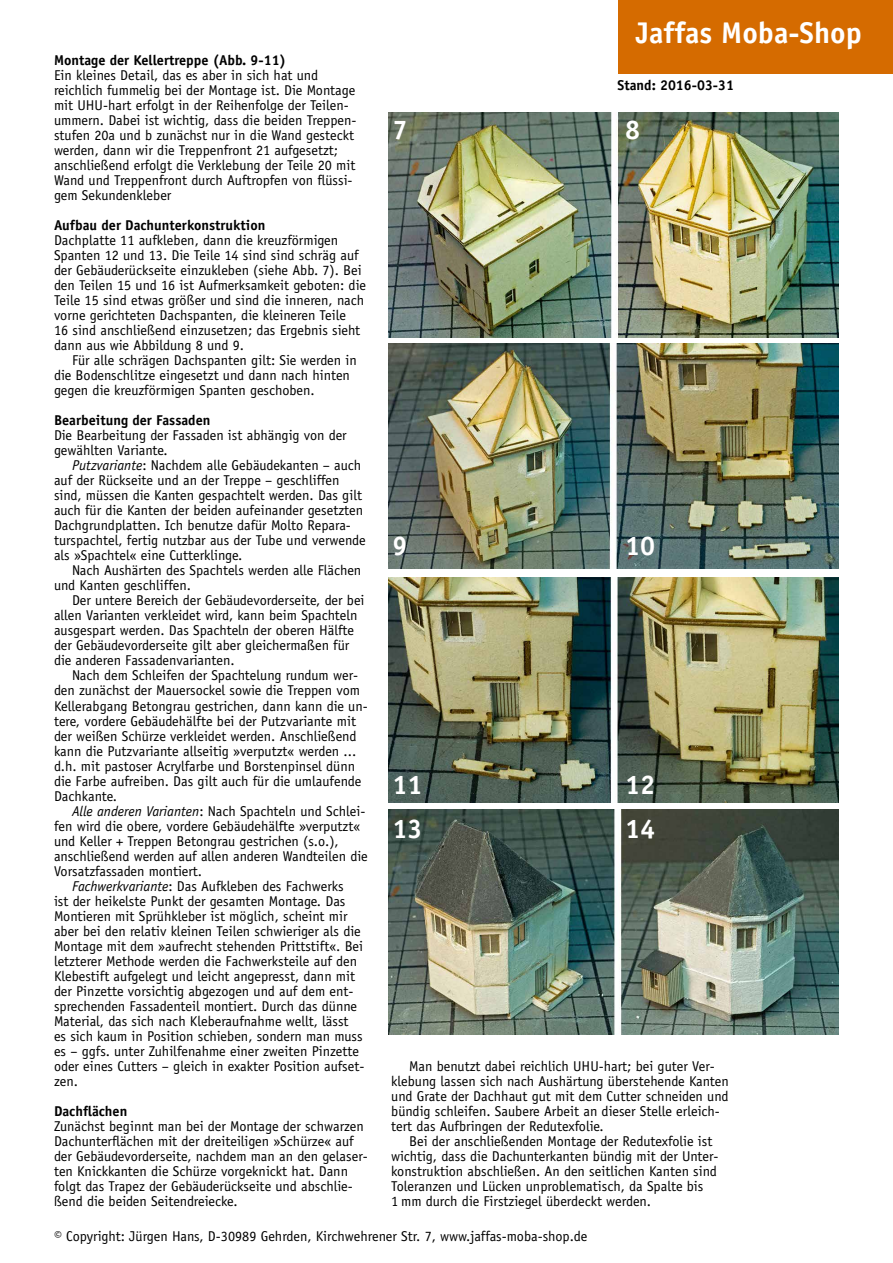
<style>
.page{position:relative;width:893px;height:1263px;background:#fff}
.page>*{position:absolute;margin:0;border:0;box-sizing:border-box;transform-origin:0 0}
.t1{font:700 30px "Officina Sans";color:#fff}
.t2{font:700 27px/43.7px "Officina Sans";color:#fff}
.t3{font:14.25px/15px "Officina Sans";color:#000}
.t4{font:700 14.25px "Officina Sans";color:#000}
.s1{font-style:italic}
</style>
<div class="page">
<img style="left:389px;top:113px;width:450px;height:225px">
<img style="left:389px;top:344px;width:450px;height:225px">
<img style="left:389px;top:577px;width:450px;height:225px">
<img style="left:389px;top:809px;width:450px;height:225px">
<div style="left:618px;top:0;width:275px;height:74px;background:#d56b00"></div>
<p class="t4" style="left:54px;top:51px;width:233px">Montage der Kellertreppe (Abb. 9-11)</p>
<p class="t3" style="left:54px;top:68px;width:304px">Ein kleines Detail, das es aber in sich hat und reichlich fummelig bei der Montage ist. Die Montage mit UHU-hart erfolgt in der Reihenfolge der Teilen&shy;ummern. Dabei ist wichtig, dass die beiden Treppen&shy;stufen 20a und b zunächst nur in die Wand gesteckt werden, dann wir die Treppenfront 21 aufgesetzt; anschließend erfolgt die Verklebung der Teile 20 mit Wand und Treppenfront durch Auftropfen von flüssi&shy;gem Sekundenkleber</p>
<p class="t4" style="left:54px;top:217px;width:213px">Aufbau der Dachunterkonstruktion</p>
<p class="t3" style="left:54px;top:233px;width:313px">Dachplatte 11 aufkleben, dann die kreuzförmigen Spanten 12 und 13. Die Teile 14 sind sind schräg auf der Gebäuderückseite einzukleben (siehe Abb. 7). Bei den Teilen 15 und 16 ist Aufmerksamkeit geboten: die Teile 15 sind etwas größer und sind die inneren, nach vorne gerichteten Dachspanten, die kleineren Teile<br>16 sind anschließend einzusetzen; das Ergebnis sieht dann aus wie Abbildung 8 und 9.</p>
<p class="t3" style="left:54px;top:353px;width:304px;text-indent:18px">Für alle schrägen Dachspanten gilt: Sie werden in die Bodenschlitze eingesetzt und dann nach hinten gegen die kreuzförmigen Spanten geschoben.</p>
<p class="t4" style="left:54px;top:412px;width:158px">Bearbeitung der Fassaden</p>
<p class="t3" style="left:54px;top:428px;width:294px">Die Bearbeitung der Fassaden ist abhängig von der gewählten Variante.</p>
<p class="t3" style="left:54px;top:458px;width:313px;text-indent:18px"><span class="s1">Putzvariante</span>: Nachdem alle Gebäudekanten – auch auf der Rückseite und an der Treppe – geschliffen sind, müssen die Kanten gespachtelt werden. Das gilt auch für die Kanten der beiden aufeinander gesetzten Dachgrundplatten. Ich benutze dafür Molto Repara&shy;turspachtel, fertig nutzbar aus der Tube und verwende als »Spachtel« eine Cutterklinge.</p>
<p class="t3" style="left:54px;top:563px;width:309px;text-indent:18px">Nach Aushärten des Spachtels werden alle Flächen und Kanten geschliffen.</p>
<p class="t3" style="left:54px;top:593px;width:312px;text-indent:18px">Der untere Bereich der Gebäudevorderseite, der bei allen Varianten verkleidet wird, kann beim Spachteln ausgespart werden. Das Spachteln der oberen Hälfte der Gebäudevorderseite gilt aber gleichermaßen für die anderen Fassadenvarianten.</p>
<p class="t3" style="left:54px;top:668px;width:315px;text-indent:18px">Nach dem Schleifen der Spachtelung rundum wer&shy;den zunächst der Mauersockel sowie die Treppen vom Kellerabgang Betongrau gestrichen, dann kann die un&shy;tere, vordere Gebäudehälfte bei der Putzvariante mit der weißen Schürze verkleidet werden. Anschließend kann die Putzvariante allseitig »verputzt« werden ... d.h. mit pastoser Acrylfarbe und Borstenpinsel dünn die Farbe aufreiben. Das gilt auch für die umlaufende Dachkante.</p>
<p class="t3" style="left:72px;top:803px;width:295px"><span class="s1">Alle anderen Varianten</span>: Nach Spachteln und Schlei-</p>
<p class="t3" style="left:54px;top:818px;width:308px">fen wird die obere, vordere Gebäudehälfte »verputzt«</p>
<p class="t3" style="left:54px;top:833px;width:286px">und Keller + Treppen Betongrau gestrichen (s.o.),</p>
<p class="t3" style="left:54px;top:848px;width:315px">anschließend werden auf allen anderen Wandteilen die</p>
<p class="t3" style="left:54px;top:863px;width:150px">Vorsatzfassaden montiert.</p>
<p class="t3" style="left:72px;top:878px;width:273px"><span class="s1">Fachwerkvariante</span>: Das Aufkleben des Fachwerks</p>
<p class="t3" style="left:54px;top:893px;width:293px">ist der heikelste Punkt der gesamten Montage. Das</p>
<p class="t3" style="left:54px;top:908px;width:295px">Montieren mit Sprühkleber ist möglich, scheint mir</p>
<p class="t3" style="left:54px;top:923px;width:308px">aber bei den relativ kleinen Teilen schwieriger als die</p>
<p class="t3" style="left:54px;top:938px;width:311px">Montage mit dem »aufrecht stehenden Prittstift«. Bei</p>
<p class="t3" style="left:54px;top:953px;width:305px">letzterer Methode werden die Fachwerksteile auf den</p>
<p class="t3" style="left:54px;top:968px;width:303px">Klebestift aufgelegt und leicht angepresst, dann mit</p>
<p class="t3" style="left:54px;top:983px;width:301px">der Pinzette vorsichtig abgezogen und auf dem ent-</p>
<p class="t3" style="left:54px;top:998px;width:305px">sprechenden Fassadenteil montiert. Durch das dünne</p>
<p class="t3" style="left:54px;top:1013px;width:296px">Material, das sich nach Kleberaufnahme wellt, lässt</p>
<p class="t3" style="left:54px;top:1028px;width:310px">es sich kaum in Position schieben, sondern man muss</p>
<p class="t3" style="left:54px;top:1043px;width:307px">es – ggfs. unter Zuhilfenahme einer zweiten Pinzette</p>
<p class="t3" style="left:54px;top:1058px;width:312px">oder eines Cutters – gleich in exakter Position aufset-</p>
<p class="t3" style="left:54px;top:1073px;width:26px">zen.</p>
<p class="t4" style="left:54px;top:1102px;width:75px">Dachflächen</p>
<p class="t3" style="left:54px;top:1118px;width:315px">Zunächst beginnt man bei der Montage der schwarzen Dachunterflächen mit der dreiteiligen »Schürze« auf der Gebäudevorderseite, nachdem man an den gelaser&shy;ten Knickkanten die Schürze vorgeknickt hat. Dann folgt das Trapez der Gebäuderückseite und abschlie&shy;ßend die beiden Seitendreiecke.</p>
<h1 class="t1" style="left:636px;top:14px;width:228px">Jaffas Moba-Shop</h1>
<p class="t4" style="left:618px;top:76px;width:118px">Stand: 2016-03-31</p>
<h2 class="t2" style="left:392px;top:108px;width:17px">7</h2>
<h2 class="t2" style="left:625px;top:108px;width:17px">8</h2>
<h2 class="t2" style="left:392px;top:524px;width:17px">9</h2>
<h2 class="t2" style="left:625px;top:524px;width:32px">10</h2>
<h2 class="t2" style="left:392px;top:763px;width:32px">11<br>13</h2>
<h2 class="t2" style="left:625px;top:763px;width:32px">12<br>14</h2>
<p class="t3" style="left:391px;top:1058px;width:339px;text-indent:18px">Man benutzt dabei reichlich UHU-hart; bei guter Ver&shy;klebung lassen sich nach Aushärtung überstehende Kanten und Grate der Dachhaut gut mit dem Cutter schneiden und bündig schleifen. Saubere Arbeit an dieser Stelle erleich&shy;tert das Aufbringen der Redutexfolie.</p>
<p class="t3" style="left:391px;top:1133px;width:329px;text-indent:18px">Bei der anschließenden Montage der Redutexfolie ist wichtig, dass die Dachunterkanten bündig mit der Unter&shy;konstruktion abschließen. An den seitlichen Kanten sind Toleranzen und Lücken unproblematisch, da Spalte bis<br>1 mm durch die Firstziegel überdeckt werden.</p>
<p class="t3" style="left:54px;top:1228px;width:535px">© Copyright: Jürgen Hans, D-30989 Gehrden, Kirchwehrener Str. 7, www.jaffas-moba-shop.de</p>
</div>
